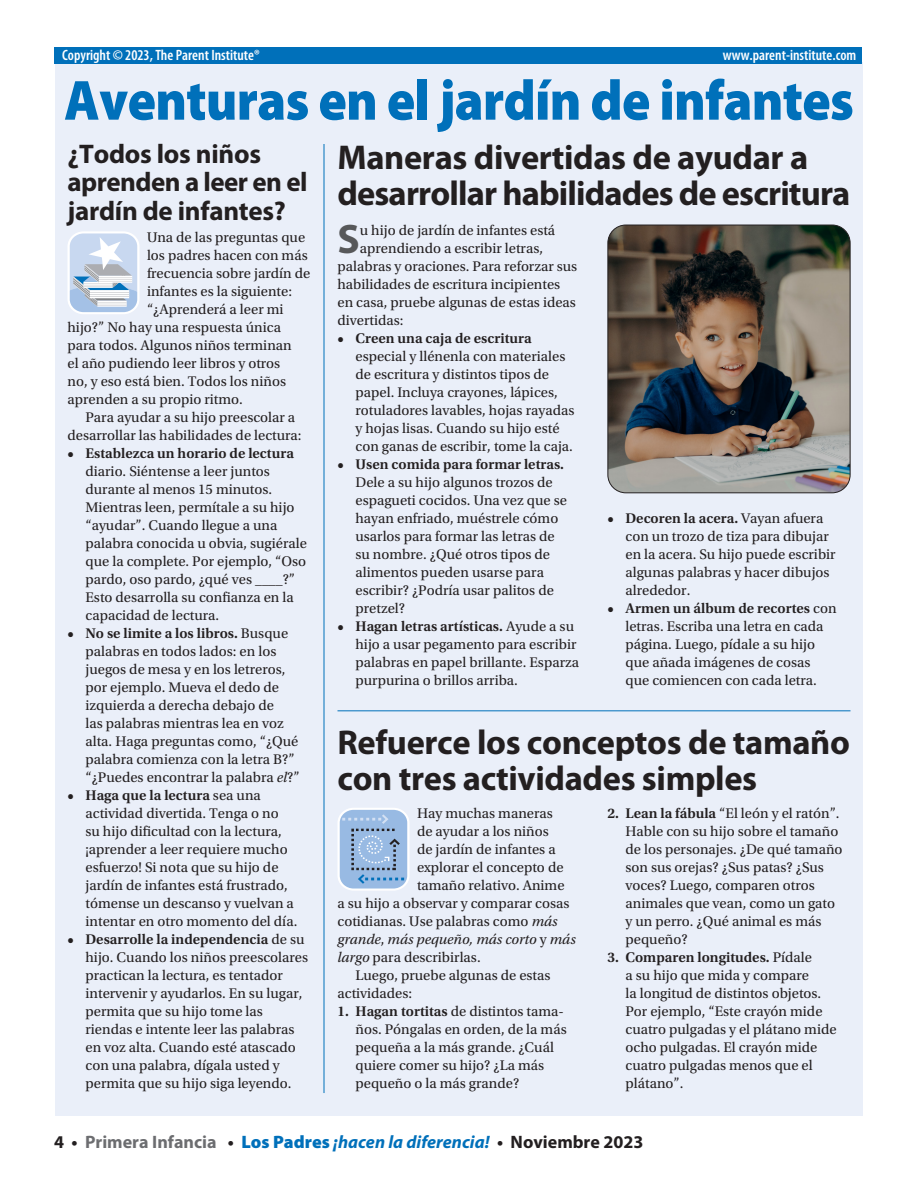
<style>
.page{position:relative;width:918px;height:1188px;background:#fff}
.page>*{position:absolute;margin:0;border:0;box-sizing:border-box;transform-origin:0 0}
.t1{font:900 57px "Myriad Pro";letter-spacing:-.015em;color:#0070ba;scale:.93 1}
.t2{font:700 41.4px "Myriad Pro";color:#57585a}
.t3{font:700 34.5px/36px "Myriad Pro";letter-spacing:-.01em;color:#231f20}
.t4{font:700 27px/28.5px "Myriad Pro";letter-spacing:-.01em;color:#231f20}
.t5{font:italic 700 18px "Myriad Pro";color:#0070ba}
.t6{font:600 condensed 15px "Myriad Pro";color:#fff}
.t7{font:14.7px/18px "Utopia Std";color:#231f20}
.t8{font:600 14.7px "Utopia Std";color:#231f20}
.t9{font:italic 14.7px "Utopia Std";color:#231f20}
.s1{font-weight:600}
.s2{font-style:italic}
.s3{font-style:normal}
.s4{font-style:normal;color:#231f20}
.s5{font-style:normal;color:#6c6d70}
.s6{font-weight:900;font-style:normal}
</style>
<div class="page">
<div style="left:55px;top:63px;width:808px;height:1053px;background:#eaeff9"></div>
<hr style="left:338px;top:710px;width:512px;height:1px;background:#0070ba">
<div style="left:55px;top:48px;width:807px;height:16px;background:#0070ba"></div>
<hr style="left:324px;top:144px;width:1px;height:949px;background:#0070ba">
<svg style="left:338px;top:808px;width:71px;height:83px;background:#a0bcdf"></svg>
<svg style="left:68px;top:231px;width:71px;height:83px;background:#c9d6e8"></svg>
<img style="left:608px;top:225px;width:242px;height:268px">
<div style="left:608px;top:225px;width:242px;height:268px;border:1px solid #231f20;border-radius:18px"></div>
<p class="t6" style="left:62px;top:45px;width:199px">Copyright © 2023, The Parent Institute®</p>
<p class="t6" style="left:723px;top:45px;width:135px">www.parent-institute.com</p>
<h1 class="t1" style="left:64px;top:62px;width:851px">Aventuras en el jardín de infantes</h1>
<h3 class="t4" style="left:68px;top:139px;width:242px">¿Todos los niños aprenden a leer en el jardín de infantes?</h3>
<h3 class="t3" style="left:338px;top:138px;width:514px">Maneras divertidas de ayudar a desarrollar habilidades de escritura</h3>
<h2 class="t2" style="left:338px;top:212px;width:24px">S</h2>
<p class="t7" style="left:360px;top:222px;width:197px">u hijo de jardín de infantes está</p>
<p class="t7" style="left:147px;top:229px;width:160px">Una de las preguntas que</p>
<p class="t7" style="left:147px;top:247px;width:162px">los padres hacen con más</p>
<p class="t7" style="left:147px;top:265px;width:165px">frecuencia sobre jardín de</p>
<p class="t7" style="left:147px;top:283px;width:147px">infantes es la siguiente:</p>
<p class="t7" style="left:147px;top:301px;width:138px">“¿Aprenderá a leer mi</p>
<p class="t7" style="left:68px;top:319px;width:215px">hijo?” No hay una respuesta única</p>
<p class="t7" style="left:68px;top:337px;width:226px">para todos. Algunos niños terminan</p>
<p class="t7" style="left:68px;top:355px;width:214px">el año pudiendo leer libros y otros</p>
<p class="t7" style="left:68px;top:373px;width:220px">no, y eso está bien. Todos los niños</p>
<p class="t7" style="left:68px;top:391px;width:177px">aprenden a su propio ritmo.</p>
<p class="t7" style="left:85px;top:409px;width:211px">Para ayudar a su hijo preescolar a</p>
<p class="t7" style="left:68px;top:427px;width:236px">desarrollar las habilidades de lectura:</p>
<p class="t8" style="left:68px;top:445px;width:228px">• Establezca un horario de lectura</p>
<p class="t7" style="left:86px;top:463px;width:223px">diario. Siéntense a leer juntos durante al menos 15 minutos.<br>Mientras leen, permítale a su hijo “ayudar”. Cuando llegue a una palabra conocida u obvia, sugiérale que la complete. Por ejemplo, “Oso pardo, oso pardo, ¿qué ves ____?”<br>Esto desarrolla su confianza en la capacidad de lectura.</p>
<p class="t7" style="left:86px;top:625px;width:216px;text-indent:-18px"><span class="s1">• No se limite a los libros.</span> Busque palabras en todos lados: en los juegos de mesa y en los letreros, por ejemplo. Mueva el dedo de izquierda a derecha debajo de<br>las palabras mientras lea en voz alta. Haga preguntas como, “¿Qué palabra comienza con la letra B?” “¿Puedes encontrar la palabra <span class="s2">el</span>?”</p>
<p class="t7" style="left:86px;top:787px;width:213px;text-indent:-18px"><span class="s1">• Haga que la lectura</span> sea una actividad divertida. Tenga o no<br>su hijo dificultad con la lectura, ¡aprender a leer requiere mucho esfuerzo! Si nota que su hijo de jardín de infantes está frustrado, tómense un descanso y vuelvan a intentar en otro momento del día.</p>
<p class="t7" style="left:86px;top:931px;width:224px;text-indent:-18px"><span class="s1">• Desarrolle la independencia</span> de su hijo. Cuando los niños preescolares practican la lectura, es tentador intervenir y ayudarlos. En su lugar, permita que su hijo tome las riendas e intente leer las palabras en voz alta. Cuando esté atascado con una palabra, dígala usted y permita que su hijo siga leyendo.</p>
<p class="t7" style="left:360px;top:240px;width:185px">aprendiendo a escribir letras,</p>
<p class="t7" style="left:338px;top:258px;width:241px">palabras y oraciones. Para reforzar sus</p>
<p class="t7" style="left:338px;top:276px;width:224px">habilidades de escritura incipientes</p>
<p class="t7" style="left:338px;top:294px;width:240px">en casa, pruebe algunas de estas ideas</p>
<p class="t7" style="left:338px;top:312px;width:67px">divertidas:</p>
<p class="t8" style="left:338px;top:330px;width:196px">• Creen una caja de escritura</p>
<p class="t7" style="left:356px;top:348px;width:220px">especial y llénenla con materiales de escritura y distintos tipos de papel. Incluya crayones, lápices, rotuladores lavables, hojas rayadas y hojas lisas. Cuando su hijo esté con ganas de escribir, tome la caja.</p>
<p class="t8" style="left:338px;top:456px;width:228px">• Usen comida para formar letras.</p>
<p class="t7" style="left:356px;top:474px;width:213px">Dele a su hijo algunos trozos de espagueti cocidos. Una vez que se hayan enfriado, muéstrele cómo usarlos para formar las letras de su nombre. ¿Qué otros tipos de alimentos pueden usarse para escribir? ¿Podría usar palitos de pretzel?</p>
<p class="t7" style="left:356px;top:618px;width:225px;text-indent:-18px"><span class="s1">• Hagan letras artísticas.</span> Ayude a su hijo a usar pegamento para escribir palabras en papel brillante. Esparza purpurina o brillos arriba.</p>
<p class="t7" style="left:626px;top:510px;width:212px;text-indent:-18px"><span class="s1">• Decoren la acera.</span> Vayan afuera con un trozo de tiza para dibujar en la acera. Su hijo puede escribir algunas palabras y hacer dibujos alrededor.</p>
<p class="t7" style="left:608px;top:600px;width:231px;text-align:center"><span class="s1">• Armen un álbum de recortes</span> con letras. Escriba una letra en cada página. Luego, pídale a su hijo<br>que añada imágenes de cosas<br>que comiencen con cada letra.</p>
<h3 class="t3" style="left:338px;top:723px;width:514px">Refuerce los conceptos de tamaño con tres actividades simples</h3>
<p class="t7" style="left:417px;top:805px;width:137px">Hay muchas maneras</p>
<p class="t7" style="left:417px;top:823px;width:133px">de ayudar a los niños</p>
<p class="t7" style="left:417px;top:841px;width:140px">de jardín de infantes a</p>
<p class="t7" style="left:417px;top:859px;width:148px">explorar el concepto de</p>
<p class="t7" style="left:417px;top:877px;width:149px">tamaño relativo. Anime</p>
<p class="t7" style="left:338px;top:895px;width:233px">a su hijo a observar y comparar cosas</p>
<p class="t7" style="left:338px;top:913px;width:222px">cotidianas. Use palabras como <span class="s2">más</span></p>
<p class="t9" style="left:338px;top:932px;width:240px">grande<span class="s3">,</span> más pequeño, más corto <span class="s3">y</span> más</p>
<p class="t7" style="left:338px;top:949px;width:145px"><span class="s2">largo</span> para describirlas.</p>
<p class="t7" style="left:355px;top:967px;width:197px">Luego, pruebe algunas de estas</p>
<p class="t7" style="left:338px;top:985px;width:76px">actividades:</p>
<p class="t7" style="left:356px;top:1003px;width:213px;text-indent:-18px"><span class="s1">1. Hagan tortitas</span> de distintos tama&shy;ños. Póngalas en orden, de la más pequeña a la más grande. ¿Cuál quiere comer su hijo? ¿La más pequeño o la más grande?</p>
<p class="t7" style="left:626px;top:805px;width:219px;text-indent:-18px"><span class="s1">2. Lean la fábula</span> “El león y el ratón”.<br>Hable con su hijo sobre el tamaño de los personajes. ¿De qué tamaño son sus orejas? ¿Sus patas? ¿Sus voces? Luego, comparen otros animales que vean, como un gato y un perro. ¿Qué animal es más pequeño?</p>
<p class="t7" style="left:626px;top:949px;width:213px;text-indent:-18px"><span class="s1">3. Comparen longitudes.</span> Pídale<br>a su hijo que mida y compare<br>la longitud de distintos objetos.<br>Por ejemplo, “Este crayón mide cuatro pulgadas y el plátano mide ocho pulgadas. El crayón mide cuatro pulgadas menos que el plátano”.</p>
<p class="t5" style="left:54px;top:1130px;width:591px"><span class="s4">4 •</span> <span class="s5">Primera Infancia</span> <span class="s4">•</span> <span class="s6">Los Padres</span> ¡hacen la diferencia! <span class="s4">• Noviembre 2023</span></p>
</div>
